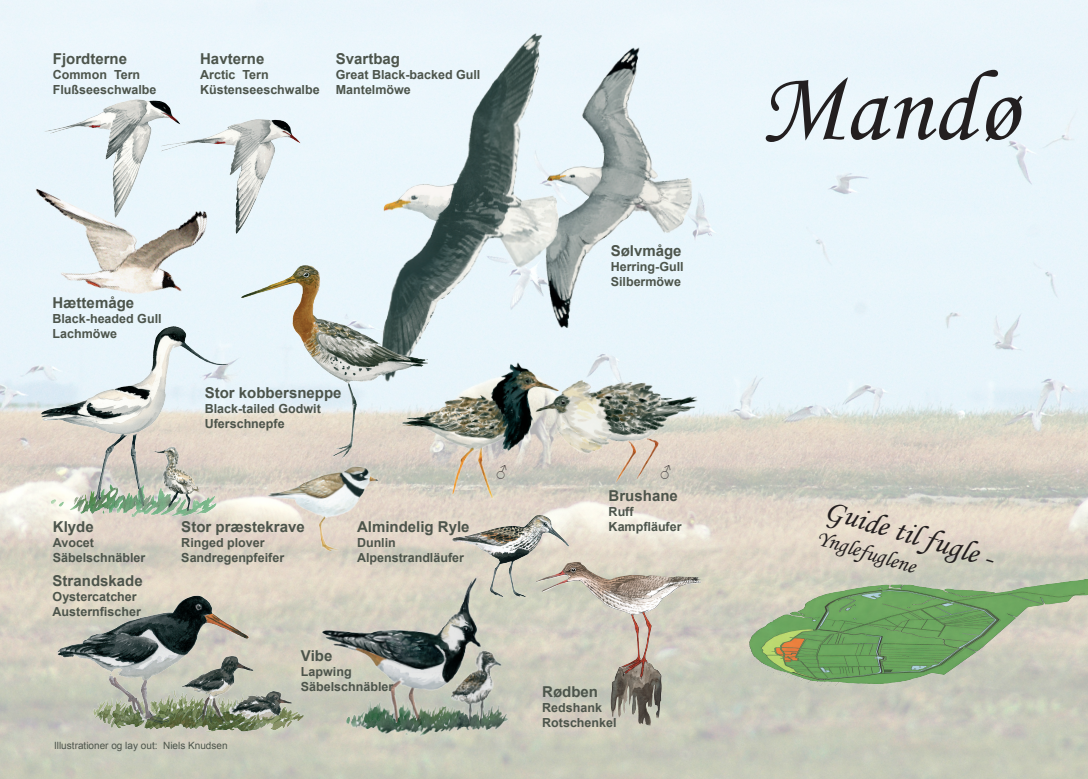
<style>
.page{position:relative;width:1088px;height:779px;background:#fff}
.page>*{position:absolute;margin:0;border:0;box-sizing:border-box;transform-origin:0 0}
.t1{font:100px "Monotype Corsiva";color:#231f20}
.t2{font:31.25px "Monotype Corsiva";color:#231f20}
.t3{font:22.5px "Monotype Corsiva";color:#231f20}
.t4{font:700 15px "Arial";color:#4c544b}
.t5{font:15px "Times New Roman";color:#231f20}
.t6{font:700 12.5px "Arial";color:#4c544b}
.t7{font:10px "Arial";color:#4c544b}
</style>
<div class="page">
<img style="left:0;top:0;width:1087px;height:779px">
<img style="left:743px;top:536px;width:344px;height:154px">
<img style="left:33px;top:92px;width:154px;height:42px">
<img style="left:144px;top:113px;width:161px;height:129px">
<img style="left:0;top:134px;width:229px;height:206px">
<img style="left:449px;top:510px;width:123px;height:90px">
<img style="left:52px;top:593px;width:254px;height:140px">
<img style="left:536px;top:562px;width:125px;height:163px">
<img style="left:312px;top:571px;width:220px;height:172px">
<img style="left:26px;top:321px;width:207px;height:195px">
<img style="left:568px;top:357px;width:144px;height:140px">
<img style="left:389px;top:399px;width:179px;height:112px">
<img style="left:262px;top:462px;width:122px;height:98px">
<img style="left:580px;top:26px;width:152px;height:321px">
<img style="left:334px;top:11px;width:246px;height:388px">
<img style="left:236px;top:256px;width:194px;height:206px">
<svg style="left:25px;top:0;width:194px;height:1px"></svg>
<svg style="left:869px;top:0;width:193px;height:1px"></svg>
<p class="t4" style="left:53px;top:48px;width:76px">Fjordterne</p>
<p class="t6" style="left:53px;top:66px;width:89px">Common Tern</p>
<p class="t6" style="left:53px;top:81px;width:105px">Flußseeschwalbe</p>
<p class="t4" style="left:200px;top:48px;width:66px">Havterne</p>
<p class="t6" style="left:200px;top:66px;width:70px">Arctic Tern</p>
<p class="t6" style="left:200px;top:81px;width:121px">Küstenseeschwalbe</p>
<p class="t4" style="left:336px;top:49px;width:66px">Svartbag</p>
<p class="t6" style="left:336px;top:66px;width:146px">Great Black-backed Gull</p>
<p class="t6" style="left:336px;top:81px;width:77px">Mantelmöwe</p>
<p class="t4" style="left:52px;top:293px;width:83px">Hættemåge</p>
<p class="t6" style="left:52px;top:311px;width:111px">Black-headed Gull</p>
<p class="t6" style="left:52px;top:326px;width:66px">Lachmöwe</p>
<p class="t4" style="left:53px;top:517px;width:42px">Klyde</p>
<p class="t6" style="left:53px;top:534px;width:43px">Avocet</p>
<p class="t6" style="left:53px;top:549px;width:94px">Säbelschnäbler</p>
<p class="t4" style="left:53px;top:571px;width:92px">Strandskade</p>
<p class="t6" style="left:53px;top:588px;width:86px">Oystercatcher</p>
<p class="t6" style="left:53px;top:603px;width:90px">Austernfischer</p>
<p class="t4" style="left:610px;top:241px;width:72px">Sølvmåge</p>
<p class="t6" style="left:610px;top:259px;width:74px">Herring-Gull</p>
<p class="t6" style="left:610px;top:274px;width:72px">Silbermöwe</p>
<p class="t4" style="left:205px;top:382px;width:138px">Stor kobbersneppe</p>
<p class="t6" style="left:205px;top:400px;width:118px">Black-tailed Godwit</p>
<p class="t6" style="left:205px;top:415px;width:81px">Uferschnepfe</p>
<p class="t4" style="left:181px;top:517px;width:125px">Stor præstekrave</p>
<p class="t6" style="left:181px;top:534px;width:85px">Ringed plover</p>
<p class="t6" style="left:181px;top:549px;width:104px">Sandregenpfeifer</p>
<p class="t5" style="left:496px;top:461px;width:13px">♂</p>
<p class="t5" style="left:660px;top:461px;width:13px">♂</p>
<p class="t4" style="left:608px;top:486px;width:71px">Brushane</p>
<p class="t6" style="left:608px;top:503px;width:26px">Ruff</p>
<p class="t4" style="left:357px;top:517px;width:114px">Almindelig Ryle</p>
<p class="t6" style="left:608px;top:518px;width:74px">Kampfläufer</p>
<p class="t6" style="left:357px;top:534px;width:40px">Dunlin</p>
<p class="t6" style="left:357px;top:549px;width:108px">Alpenstrandläufer</p>
<p class="t4" style="left:301px;top:645px;width:33px">Vibe</p>
<p class="t6" style="left:301px;top:663px;width:52px">Lapwing</p>
<p class="t6" style="left:301px;top:678px;width:94px">Säbelschnäbler</p>
<p class="t4" style="left:542px;top:682px;width:57px">Rødben</p>
<p class="t6" style="left:542px;top:699px;width:61px">Redshank</p>
<p class="t6" style="left:542px;top:714px;width:76px">Rotschenkel</p>
<p class="t7" style="left:54px;top:738px;width:175px">Illustrationer og lay out: Niels Knudsen</p>
<p class="t1" style="left:759px;top:47px;width:261px">Mandø</p>
<p class="t2" style="left:831px;top:490px;width:176px;rotate:17deg">Guide til fugle -</p>
<p class="t3" style="left:821px;top:524px;width:104px;rotate:17deg">Ynglefuglene</p>
</div>
